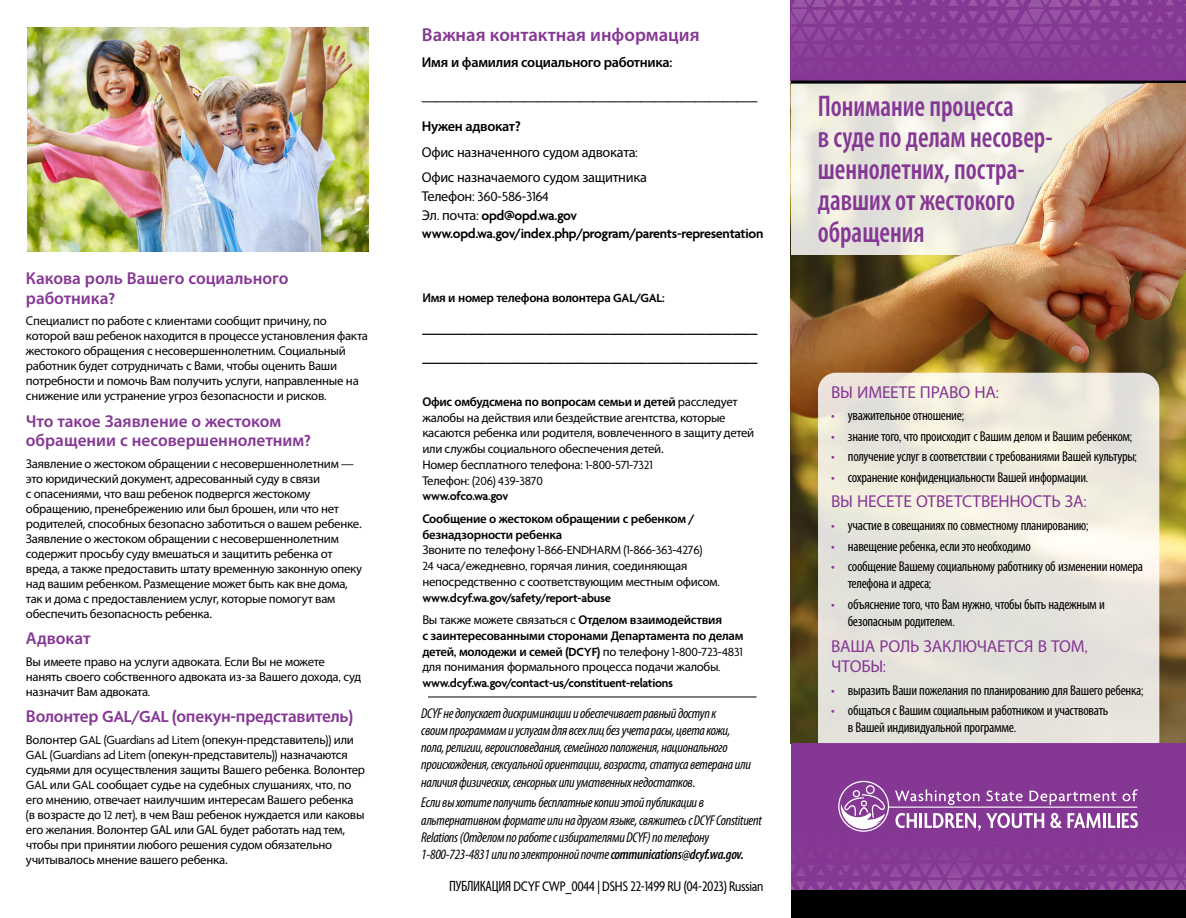
<style>
.page{position:relative;width:1186px;height:918px;background:#fff}
.page>*{position:absolute;margin:0;border:0;box-sizing:border-box;transform-origin:0 0}
.t1{font:600 condensed 30px/31.5px "Myriad Pro";color:#853794;scale:.9 1}
.t2{font:600 18.75px "Myriad Pro";color:#853794}
.t3{font:600 17.25px/19.5px "Myriad Pro";color:#853794}
.t4{font:17.25px/20.2px "Myriad Pro";letter-spacing:-.015em;color:#853794}
.t5{font:condensed 15px "Agenda";letter-spacing:-.02em;color:#000}
.t6{font:condensed 14.25px/17.2px "Myriad Pro";letter-spacing:-.02em;color:#000}
.t7{font:italic condensed 14.25px/17.2px "Myriad Pro";letter-spacing:-.02em;color:#000}
.t8{font:600 14.25px/18.8px "Agenda";letter-spacing:-.02em;color:#000}
.t9{font:14.25px/25.5px "Myriad Pro";letter-spacing:-.02em;color:#000}
.t10{font:14.25px "Agenda";color:#000}
.t11{font:600 14.25px "Myriad Pro";letter-spacing:-.02em;color:#000}
.t12{font:12.75px/15px "Myriad Pro";letter-spacing:-.02em;color:#000}
.t13{font:600 12.75px/15.8px "Myriad Pro";letter-spacing:-.02em;color:#000}
.t14{font:600 12.75px "Agenda";letter-spacing:-.02em;color:#000}
.t15{font:12.75px "Agenda";letter-spacing:-.02em;color:#000}
.t16{font:600 12.75px/15.8px "Agenda";letter-spacing:-.04em;color:#000}
.s1{font-family:"Agenda"}
.s2{font-weight:600}
.s3{font-family:"Myriad Pro";font-weight:400}
.s4{font-weight:400}
.s5{font-family:"Myriad Pro"}
.s6{font-family:"Agenda";font-weight:400}
.s7{color:#853794}
</style>
<div class="page">
<img style="left:791px;top:255px;width:395px;height:488px">
<svg style="left:791px;top:84px;width:395px;height:171px;background:#dac6b5"></svg>
<svg style="left:791px;top:0;width:395px;height:81px;background:#873c96"></svg>
<div style="left:791px;top:743px;width:395px;height:175px;background:#853794"></div>
<div style="left:791px;top:891px;width:395px;height:27px;background:#000"></div>
<hr style="left:791px;top:81px;width:395px;height:3px;background:#000">
<svg style="left:818px;top:373px;width:341px;height:370px;background:#e8e5dc"></svg>
<div style="left:866px;top:785px;width:9px;height:9px;border:1px solid #fff;border-radius:50%"></div>
<svg style="left:791px;top:789px;width:395px;height:102px"></svg>
<img style="left:27px;top:27px;width:341px;height:225px">
<hr style="left:428px;top:697px;width:328px;height:1px;background:#000">
<h3 class="t3" style="left:26px;top:268px;width:264px">Какова роль Вашего социального работника<span class="s1">?</span></h3>
<p class="t12" style="left:26px;top:313px;width:344px">Специалист по работе с клиентами сообщит причину, по которой ваш ребенок находится в процессе установления факта жестокого обращения с несовершеннолетним. Социальный работник будет сотрудничать с Вами<span class="s1">,</span> чтобы оценить Ваши потребности и помочь Вам получить услуги<span class="s1">,</span> направленные на снижение или устранение угроз безопасности и рисков<span class="s1">.</span></p>
<h3 class="t3" style="left:26px;top:411px;width:287px">Что такое Заявление о жестоком обращении с несовершеннолетним<span class="s1">?</span></h3>
<p class="t12" style="left:26px;top:456px;width:338px">Заявление о жестоком обращении с несовершеннолетним — это юридический документ, адресованный суду в связи<br>с опасениями, что ваш ребенок подвергся жестокому обращению, пренебрежению или был брошен, или что нет родителей, способных безопасно заботиться о вашем ребенке.<br>Заявление о жестоком обращении с несовершеннолетним содержит просьбу суду вмешаться и защитить ребенка от вреда, а также предоставить штату временную законную опеку над вашим ребенком. Размещение может быть как вне дома, так и дома с предоставлением услуг, которые помогут вам обеспечить безопасность ребенка.</p>
<h3 class="t3" style="left:26px;top:628px;width:66px">Адвокат</h3>
<p class="t12" style="left:26px;top:654px;width:337px">Вы имеете право на услуги адвоката<span class="s1">.</span> Если Вы не можете нанять своего собственного адвоката из<span class="s1">-</span>за Вашего дохода<span class="s1">,</span> суд назначит Вам адвоката<span class="s1">.</span></p>
<h3 class="t3" style="left:26px;top:706px;width:329px">Волонтер <span class="s1">GAL/GAL (</span>опекун<span class="s1">-</span>представитель<span class="s1">)</span></h3>
<p class="t12" style="left:26px;top:732px;width:341px">Волонтер <span class="s1">GAL (Guardians ad Litem (</span>опекун<span class="s1">-</span>представитель<span class="s1">))</span> или <span class="s1">GAL (Guardians ad Litem (</span>опекун<span class="s1">-</span>представитель<span class="s1">))</span> назначаются судьями для осуществления защиты Вашего ребенка<span class="s1">.</span> Волонтер <span class="s1">GAL</span> или <span class="s1">GAL</span> сообщает судье на судебных слушаниях<span class="s1">,</span> что<span class="s1">,</span> по его мнению<span class="s1">,</span> отвечает наилучшим интересам Вашего ребенка <span class="s1">(</span>в возрасте до <span class="s1">12</span> лет<span class="s1">),</span> в чем Ваш ребенок нуждается или каковы его желания<span class="s1">.</span> Волонтер GAL или GAL будет работать над тем, чтобы при принятии любого решения судом обязательно учитывалось мнение вашего ребенка.</p>
<h2 class="t2" style="left:422px;top:23px;width:279px">Важная контактная информация</h2>
<p class="t11" style="left:422px;top:53px;width:252px">Имя и фамилия социального работника<span class="s1">:</span></p>
<p class="t10" style="left:422px;top:87px;width:337px">_________________________________________________</p>
<p class="t9" style="left:422px;top:113px;width:226px"><span class="s2">Нужен адвокат?<br></span>Офис назначенного судом адвоката<span class="s1">:<br></span>Офис назначаемого судом защитника</p>
<p class="t8" style="left:422px;top:188px;width:343px"><span class="s3">Телефон</span><span class="s4">: 360-586-3164<br></span><span class="s3">Эл</span><span class="s4">.</span> <span class="s3">почта</span><span class="s4">:</span> opd@opd.wa.gov www.opd.wa.gov/index.php/program/parents-representation</p>
<p class="t13" style="left:422px;top:290px;width:244px">Имя и номер телефона волонтера <span class="s1">GAL/GAL:</span></p>
<p class="t14" style="left:422px;top:321px;width:337px">____________________________________________________</p>
<p class="t14" style="left:422px;top:350px;width:337px">____________________________________________________</p>
<p class="t12" style="left:422px;top:394px;width:333px;line-height:15.8px"><span class="s2">Офис омбудсмена по вопросам семьи и детей</span> расследует жалобы на действия или бездействие агентства, которые касаются ребенка или родителя, вовлеченного в защиту детей или службы социального обеспечения детей.<br>Номер бесплатного телефона<span class="s1">: 1-800-571-7321</span></p>
<p class="t16" style="left:422px;top:474px;width:122px"><span class="s3">Телефон</span><span class="s4">: (206) 439-3870 </span>www.ofco.wa.gov</p>
<p class="t13" style="left:422px;top:511px;width:274px">Сообщение о жестоком обращении с ребенком <span class="s1">/ </span>безнадзорности ребенка</p>
<p class="t15" style="left:422px;top:544px;width:282px"><span class="s5">Звоните по телефону</span> 1-866-ENDHARM (1-866-363-4276)</p>
<p class="t12" style="left:422px;top:558px;width:299px;line-height:15.8px"><span class="s1">24</span> часа<span class="s1">/</span>ежедневно<span class="s1">,</span> горячая линия<span class="s1">,</span> соединяющая непосредственно с соответствующим местным офисом<span class="s1">.</span></p>
<p class="t14" style="left:422px;top:591px;width:190px">www.dcyf.wa.gov/safety/report-abuse</p>
<p class="t13" style="left:422px;top:612px;width:323px"><span class="s4">Вы также можете связаться с</span> Отделом взаимодействия<br>с заинтересованными сторонами Департамента по делам детей<span class="s1">,</span> молодежи и семей <span class="s1">(DCYF)</span> <span class="s4">по телефону</span> <span class="s6">1-800-723-4831 </span><span class="s4">для понимания формального процесса подачи жалобы</span><span class="s6">.</span></p>
<p class="t14" style="left:422px;top:676px;width:252px">www.dcyf.wa.gov/contact-us/constituent-relations</p>
<p class="t7" style="left:421px;top:704px;width:331px">DCYF не допускает дискриминации и обеспечивает равный доступ к<br>своим программам и услугам для всех лиц без учета расы, цвета кожи, пола, религии, вероисповедания, семейного положения, национального происхождения, сексуальной ориентации, возраста, статуса ветерана или наличия физических, сенсорных или умственных недостатков.</p>
<p class="t7" style="left:421px;top:794px;width:342px">Если вы хотите получить бесплатные копии этой публикации в альтернативном формате или на другом языке, свяжитесь с DCYF Constituent Relations (Отделом по работе с избирателями DCYF) по телефону 1-800-723-4831 или по электронной почте <span class="s2">communications@dcyf.wa.gov.</span></p>
<p class="t5" style="left:449px;top:878px;width:316px"><span class="s5">ПУБЛИКАЦИЯ</span> DCYF CWP_0044 | DSHS 22-1499 RU (04-2023) Russian</p>
<h1 class="t1" style="left:818px;top:90px;width:263px">Понимание процесса<br>в суде по делам несовер&shy;шеннолетних, постра&shy;давших от жестокого обращения</h1>
<h3 class="t4" style="left:831px;top:381px;width:170px">ВЫ ИМЕЕТЕ ПРАВО НА<span class="s1">:</span></h3>
<p class="t6" style="left:831px;top:407px;width:134px"><span class="s7">•</span> уважительное отношение<span class="s1">;</span></p>
<p class="t6" style="left:831px;top:427px;width:303px"><span class="s7">•</span> знание того<span class="s1">,</span> что происходит с Вашим делом и Вашим ребенком<span class="s1">;</span></p>
<p class="t6" style="left:831px;top:448px;width:307px"><span class="s7">•</span> получение услуг в соответствии с требованиями Вашей культуры<span class="s1">;</span></p>
<p class="t6" style="left:831px;top:468px;width:259px"><span class="s7">•</span> сохранение конфиденциальности Вашей информации<span class="s1">.</span></p>
<h3 class="t4" style="left:831px;top:491px;width:257px">ВЫ НЕСЕТЕ ОТВЕТСТВЕННОСТЬ ЗА<span class="s1">:</span></h3>
<p class="t6" style="left:831px;top:517px;width:259px"><span class="s7">•</span> участие в совещаниях по совместному планированию<span class="s1">;</span></p>
<p class="t6" style="left:831px;top:537px;width:201px"><span class="s7">•</span> навещение ребенка, если это необходимо</p>
<p class="t6" style="left:848px;top:558px;width:297px;text-indent:-16px"><span class="s7">•</span> сообщение Вашему социальному работнику об изменении номера телефона и адреса<span class="s1">;</span></p>
<p class="t6" style="left:848px;top:595px;width:259px;text-indent:-16px"><span class="s7">•</span> объяснение того<span class="s1">,</span> что Вам нужно<span class="s1">,</span> чтобы быть надежным и безопасным родителем<span class="s1">.</span></p>
<h3 class="t4" style="left:831px;top:636px;width:258px">ВАША РОЛЬ ЗАКЛЮЧАЕТСЯ В ТОМ<span class="s1">,<br></span>ЧТОБЫ<span class="s1">:</span></h3>
<p class="t6" style="left:831px;top:681px;width:314px"><span class="s7">•</span> выразить Ваши пожелания по планированию для Вашего ребенка<span class="s1">;</span></p>
<p class="t6" style="left:848px;top:702px;width:262px;text-indent:-16px"><span class="s7">•</span> общаться с Вашим социальным работником и участвовать в Вашей индивидуальной программе<span class="s1">.</span></p>
</div>
